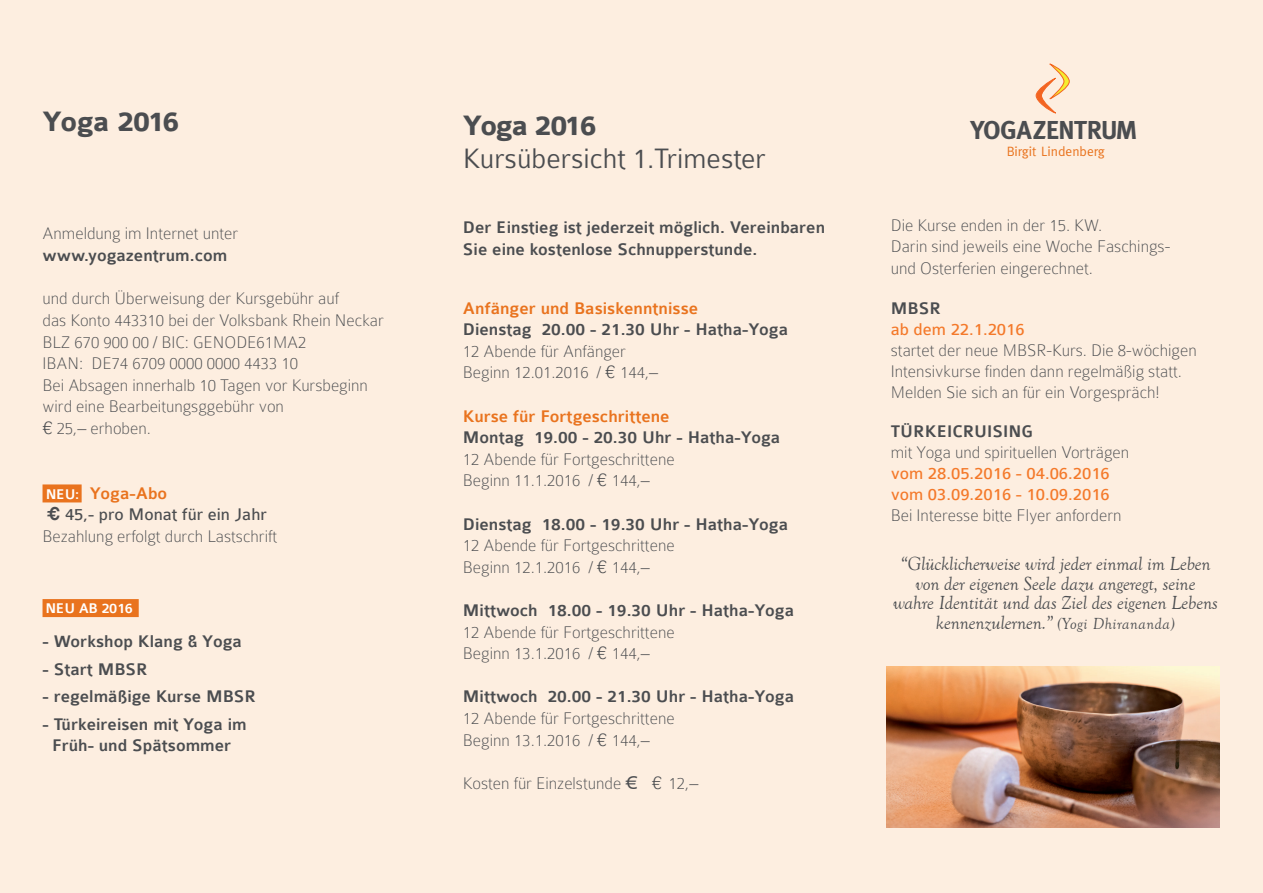
<style>
.page{position:relative;width:1263px;height:893px;background:#fdeee0}
.page>*{position:absolute;margin:0;border:0;box-sizing:border-box;transform-origin:0 0}
.t1{font:300 30px "Colaborate";color:#4b4d50}
.t2{font:700 30px "Colaborate";letter-spacing:-.04em;color:#4b4d50}
.t3{font:700 25.95px "Meta";letter-spacing:-.01em;color:#4b4d50}
.t4{font:italic 19.5px/19.5px "Goudy Old Style T";letter-spacing:-.005em;color:#4b4d50;text-align:center}
.t5{font:100 18px/21.6px "Colaborate";color:#4b4d50}
.t6{font:500 18px/21.6px "Colaborate";color:#4b4d50;text-align:center}
.t7{font:18px/21px "Colaborate";color:#f4792a}
.t8{font:500 18px "Colaborate";color:#e9731e}
.t9{font:500 15px "Colaborate";letter-spacing:-.02em;color:#fff}
.t10{font:13.5px "Meta";color:#e9731e}
.s1{font-family:"Helvetica";font-weight:300}
.s2{font-weight:500;font-size:15px;color:#fff}
.s3{font-weight:500;color:#e9731e}
.s4{font-family:"Helvetica";font-weight:700}
.s5{font-weight:400}
.s6{font-size:16.5px}
</style>
<div class="page">
<div style="left:43px;top:484px;width:39px;height:18px;background:#e9731e"></div>
<div style="left:43px;top:599px;width:96px;height:18px;background:#e9731e"></div>
<svg style="left:1036px;top:64px;width:34px;height:50px"></svg>
<img style="left:887px;top:667px;width:332px;height:161px">
<h1 class="t2" style="left:43px;top:106px;width:138px">Yoga 2016</h1>
<p class="t5" style="left:43px;top:223px;width:197px">Anmeldung im Internet unter</p>
<p class="t6" style="left:43px;top:245px;width:186px">www.yogazentrum.com</p>
<p class="t5" style="left:43px;top:288px;width:343px">und durch Überweisung der Kursgebühr auf<br>das Konto 443310 bei der Volksbank Rhein Neckar BLZ 670 900 00 / BIC: GENODE61MA2<br>IBAN: DE74 6709 0000 0000 4433 10<br>Bei Absagen innerhalb 10 Tagen vor Kursbeginn wird eine Bearbeitungsggebühr von<br><span class="s1">€</span> 25,– erhoben.</p>
<p class="t5" style="left:43px;top:482px;width:236px"><span class="s2">NEU:</span> <span class="s3">Yoga-Abo<br></span><span class="s4">€</span> <span class="s5">45,- pro Monat für ein Jahr<br></span>Bezahlung erfolgt durch Lastschrift</p>
<p class="t9" style="left:45px;top:601px;width:89px">Neu ab 2016</p>
<p class="t6" style="left:43px;top:631px;width:201px">- Workshop Klang &amp; Yoga</p>
<p class="t6" style="left:43px;top:658px;width:107px">- Start MBSR</p>
<p class="t6" style="left:43px;top:686px;width:215px">- regelmäßige Kurse MBSR</p>
<p class="t6" style="left:43px;top:714px;width:206px">- Türkeireisen mit Yoga im<br>Früh- und Spätsommer</p>
<h1 class="t2" style="left:463px;top:110px;width:135px">Yoga 2016</h1>
<h1 class="t1" style="left:463px;top:143px;width:304px">Kursübersicht 1.Trimester</h1>
<p class="t6" style="left:463px;top:217px;width:364px;text-align:left">Der Einstieg ist jederzeit möglich. Vereinbaren<br>Sie eine kostenlose Schnupperstunde.</p>
<p class="t8" style="left:463px;top:299px;width:237px">Anfänger und Basiskenntnisse</p>
<p class="t6" style="left:463px;top:319px;width:327px">Dienstag 20.00 - 21.30 Uhr - Hatha-Yoga</p>
<p class="t5" style="left:463px;top:340px;width:197px">12 Abende für Anfänger<br>Beginn 12.01.2016 / <span class="s1">€</span> 144,–</p>
<p class="t8" style="left:463px;top:407px;width:208px">Kurse für Fortgeschrittene</p>
<p class="t6" style="left:463px;top:427px;width:319px">Montag 19.00 - 20.30 Uhr - Hatha-Yoga</p>
<p class="t5" style="left:463px;top:448px;width:213px">12 Abende für Fortgeschrittene<br>Beginn 11.1.2016 / <span class="s1">€</span> 144,–</p>
<p class="t6" style="left:463px;top:514px;width:327px">Dienstag 18.00 - 19.30 Uhr - Hatha-Yoga</p>
<p class="t5" style="left:463px;top:535px;width:213px">12 Abende für Fortgeschrittene<br>Beginn 12.1.2016 / <span class="s1">€</span> 144,–</p>
<p class="t6" style="left:463px;top:600px;width:333px">Mittwoch 18.00 - 19.30 Uhr - Hatha-Yoga</p>
<p class="t5" style="left:463px;top:621px;width:213px">12 Abende für Fortgeschrittene<br>Beginn 13.1.2016 / <span class="s1">€</span> 144,–</p>
<p class="t6" style="left:463px;top:686px;width:333px">Mittwoch 20.00 - 21.30 Uhr - Hatha-Yoga</p>
<p class="t5" style="left:463px;top:707px;width:213px">12 Abende für Fortgeschrittene<br>Beginn 13.1.2016 / <span class="s1">€</span> 144,–</p>
<p class="t5" style="left:463px;top:772px;width:237px">Kosten für Einzelstunde € <span class="s1">€</span> 12,–</p>
<h2 class="t3" style="left:970px;top:115px;width:168px">YOGAZENTRUM</h2>
<p class="t10" style="left:1007px;top:143px;width:100px">Birgit Lindenberg</p>
<p class="t5" style="left:891px;top:215px;width:281px">Die Kurse enden in der 15. KW.<br>Darin sind jeweils eine Woche Faschings&shy;und Osterferien eingerechnet.</p>
<p class="t6" style="left:891px;top:298px;width:52px">MBSR</p>
<p class="t7" style="left:891px;top:319px;width:135px">ab dem 22.1.2016</p>
<p class="t5" style="left:891px;top:340px;width:307px;line-height:21px">startet der neue MBSR-Kurs. Die 8-wöchigen<br>Intensivkurse finden dann regelmäßig statt.<br>Melden Sie sich an für ein Vorgespräch!</p>
<p class="t6" style="left:891px;top:421px;width:34px">Türke</p>
<p class="t6" style="left:947px;top:421px;width:87px">icruising</p>
<p class="t5" style="left:891px;top:442px;width:240px">mit Yoga und spirituellen Vorträgen</p>
<p class="t7" style="left:891px;top:463px;width:221px">vom 28.05.2016 - 04.06.2016 vom 03.09.2016 - 10.09.2016</p>
<p class="t5" style="left:891px;top:505px;width:232px">Bei Interesse bitte Flyer anfordern</p>
<p class="t4" style="left:893px;top:555px;width:326px">“Glücklicherweise wird jeder einmal im Leben von der eigenen Seele dazu angeregt, seine wahre Identität und das Ziel des eigenen Lebens kennenzulernen.” <span class="s6">(Yogi Dhirananda)</span></p>
</div>
